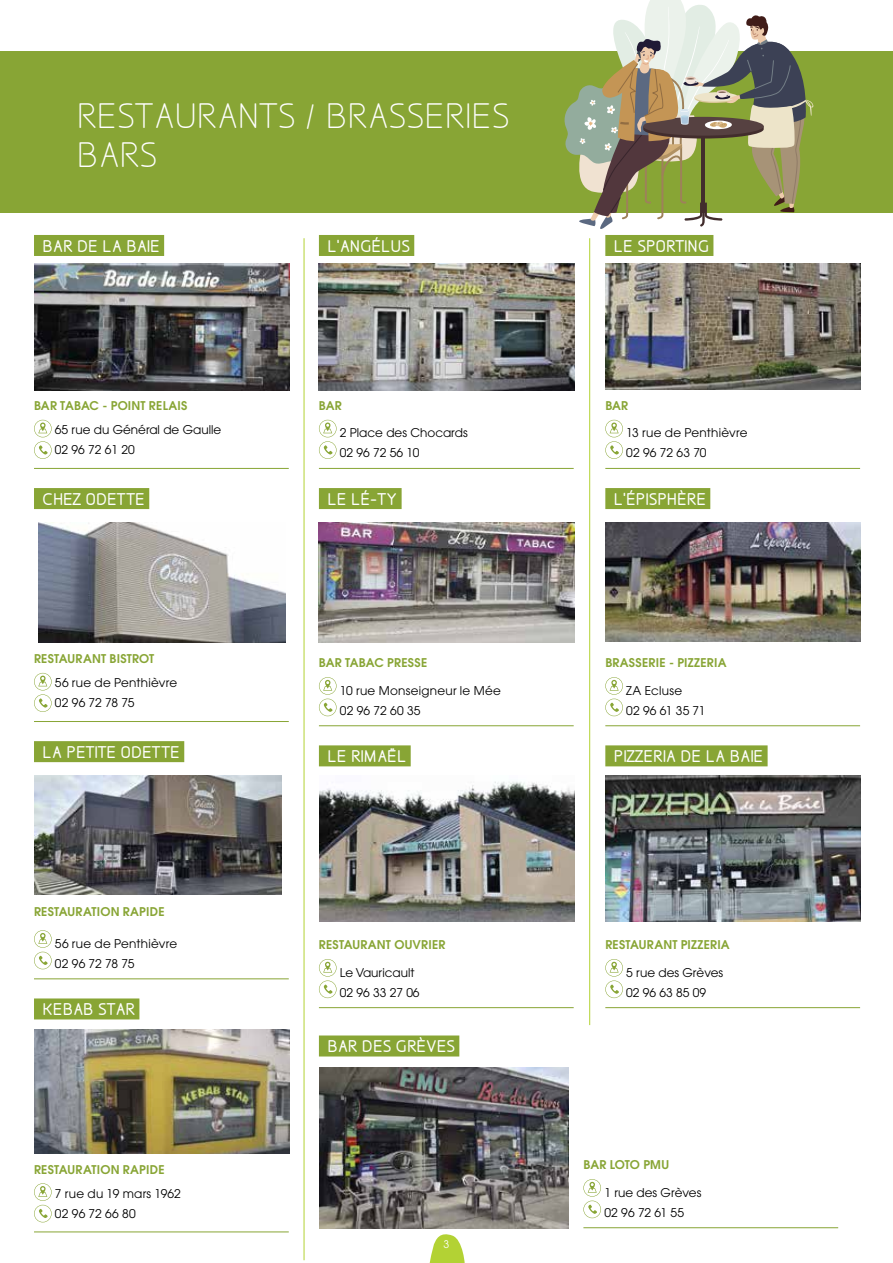
<style>
.page{position:relative;width:893px;height:1263px;background:#fff}
.page>*{position:absolute;margin:0;border:0;box-sizing:border-box;transform-origin:0 0}
.t1{font:37.5px/38.1px "Designio";color:#fff}
.t2{font:500 18px "Designio";color:#fff}
.t3{font:600 12px "Avant Garde";letter-spacing:.015em;color:#88a535}
.t4{font:12px/20px "Avant Garde";letter-spacing:.02em;color:#000}
.t5{font:12px/20px "Avant Garde";color:#000}
.t6{font:10.5px "Avant Garde";color:#fff}
</style>
<div class="page">
<div style="left:0;top:51px;width:893px;height:162px;background:#88a535"></div>
<div style="left:34px;top:235px;width:130px;height:21px;background:#88a535"></div>
<div style="left:34px;top:488px;width:115px;height:21px;background:#88a535"></div>
<div style="left:34px;top:741px;width:150px;height:21px;background:#88a535"></div>
<div style="left:34px;top:998px;width:105px;height:21px;background:#88a535"></div>
<svg style="left:34px;top:420px;width:18px;height:39px"></svg>
<hr style="left:34px;top:468px;width:255px;height:1px;background:#88a535">
<svg style="left:34px;top:673px;width:18px;height:39px"></svg>
<hr style="left:34px;top:721px;width:255px;height:1px;background:#88a535">
<svg style="left:34px;top:930px;width:18px;height:39px"></svg>
<hr style="left:34px;top:978px;width:255px;height:1px;background:#88a535">
<svg style="left:34px;top:1183px;width:18px;height:39px"></svg>
<hr style="left:34px;top:1231px;width:255px;height:1px;background:#88a535">
<hr style="left:304px;top:238px;width:1px;height:1022px;background:#b3d234">
<hr style="left:589px;top:238px;width:1px;height:787px;background:#b3d234">
<img style="left:34px;top:264px;width:255px;height:126px">
<img style="left:38px;top:523px;width:247px;height:119px">
<img style="left:34px;top:1029px;width:255px;height:124px">
<div style="left:319px;top:235px;width:95px;height:21px;background:#88a535"></div>
<div style="left:319px;top:488px;width:83px;height:21px;background:#88a535"></div>
<div style="left:319px;top:745px;width:92px;height:21px;background:#88a535"></div>
<svg style="left:319px;top:420px;width:17px;height:39px"></svg>
<hr style="left:319px;top:468px;width:255px;height:1px;background:#88a535">
<svg style="left:319px;top:677px;width:17px;height:39px"></svg>
<hr style="left:319px;top:725px;width:255px;height:1px;background:#88a535">
<svg style="left:319px;top:959px;width:17px;height:39px"></svg>
<hr style="left:319px;top:1007px;width:255px;height:1px;background:#88a535">
<img style="left:319px;top:264px;width:255px;height:126px">
<img style="left:319px;top:523px;width:255px;height:119px">
<div style="left:605px;top:235px;width:108px;height:21px;background:#88a535"></div>
<div style="left:605px;top:488px;width:105px;height:21px;background:#88a535"></div>
<div style="left:605px;top:745px;width:163px;height:21px;background:#88a535"></div>
<svg style="left:605px;top:420px;width:18px;height:39px"></svg>
<hr style="left:605px;top:468px;width:255px;height:1px;background:#88a535">
<svg style="left:605px;top:677px;width:18px;height:39px"></svg>
<hr style="left:605px;top:725px;width:255px;height:1px;background:#88a535">
<svg style="left:605px;top:959px;width:18px;height:39px"></svg>
<hr style="left:605px;top:1007px;width:255px;height:1px;background:#88a535">
<img style="left:319px;top:781px;width:255px;height:140px">
<img style="left:605px;top:264px;width:255px;height:126px">
<img style="left:605px;top:523px;width:255px;height:118px">
<img style="left:605px;top:775px;width:255px;height:146px">
<svg style="left:564px;top:0;width:250px;height:229px"></svg>
<div style="left:319px;top:1035px;width:140px;height:21px;background:#88a535"></div>
<svg style="left:583px;top:1179px;width:18px;height:39px"></svg>
<hr style="left:583px;top:1227px;width:255px;height:1px;background:#88a535">
<img style="left:319px;top:1067px;width:249px;height:162px">
<img style="left:34px;top:775px;width:247px;height:120px">
<svg style="left:426px;top:1227px;width:40px;height:36px"></svg>
<h1 class="t1" style="left:77px;top:98px;width:435px">RESTAURANTS / BRASSERIES<br>BARS</h1>
<h2 class="t2" style="left:43px;top:237px;width:119px">BAR DE LA BAIE</h2>
<p class="t3" style="left:34px;top:398px;width:155px">BAR TABAC - POINT RELAIS</p>
<p class="t5" style="left:55px;top:420px;width:168px">65 rue du Général de Gaulle<br>02 96 72 61 20</p>
<h2 class="t2" style="left:43px;top:490px;width:104px">CHEZ ODETTE</h2>
<p class="t3" style="left:34px;top:651px;width:122px">RESTAURANT BISTROT</p>
<p class="t4" style="left:55px;top:673px;width:124px">56 rue de Penthièvre<br>02 96 72 78 75</p>
<h2 class="t2" style="left:43px;top:743px;width:139px">LA PETITE ODETTE</h2>
<p class="t3" style="left:34px;top:904px;width:132px">RESTAURATION RAPIDE</p>
<p class="t4" style="left:55px;top:933px;width:124px">56 rue de Penthièvre<br>02 96 72 78 75</p>
<h2 class="t2" style="left:43px;top:1000px;width:94px">KEBAB STAR</h2>
<p class="t3" style="left:34px;top:1161px;width:132px">RESTAURATION RAPIDE</p>
<p class="t4" style="left:55px;top:1183px;width:127px">7 rue du 19 mars 1962<br>02 96 72 66 80</p>
<h2 class="t2" style="left:327px;top:237px;width:84px">L’ANGÉLUS</h2>
<p class="t3" style="left:319px;top:398px;width:24px">BAR</p>
<p class="t5" style="left:340px;top:423px;width:129px">2 Place des Chocards<br>02 96 72 56 10</p>
<h2 class="t2" style="left:327px;top:490px;width:71px">LE LÉ-TY</h2>
<p class="t3" style="left:319px;top:655px;width:110px">BAR TABAC PRESSE</p>
<p class="t4" style="left:340px;top:680px;width:163px">10 rue Monseigneur le Mée<br>02 96 72 60 35</p>
<h2 class="t2" style="left:327px;top:747px;width:81px">LE RIMAËL</h2>
<p class="t3" style="left:319px;top:937px;width:128px">RESTAURANT OUVRIER</p>
<p class="t5" style="left:340px;top:962px;width:81px">Le Vauricault<br>02 96 33 27 06</p>
<h2 class="t2" style="left:327px;top:1037px;width:129px">BAR DES GRÈVES</h2>
<p class="t6" style="left:444px;top:1238px;width:7px">3</p>
<h2 class="t2" style="left:614px;top:237px;width:97px">LE SPORTING</h2>
<p class="t3" style="left:605px;top:398px;width:24px">BAR</p>
<p class="t4" style="left:626px;top:423px;width:123px">13 rue de Penthièvre<br>02 96 72 63 70</p>
<h2 class="t2" style="left:614px;top:490px;width:94px">L’ÉPISPHÈRE</h2>
<p class="t3" style="left:605px;top:655px;width:123px">BRASSERIE - PIZZERIA</p>
<p class="t4" style="left:626px;top:680px;width:81px">ZA Ecluse<br>02 96 61 35 71</p>
<h2 class="t2" style="left:614px;top:747px;width:151px">PIZZERIA DE LA BAIE</h2>
<p class="t3" style="left:605px;top:937px;width:126px">RESTAURANT PIZZERIA</p>
<p class="t5" style="left:626px;top:962px;width:98px">5 rue des Grèves<br>02 96 63 85 09</p>
<p class="t3" style="left:583px;top:1157px;width:87px">BAR LOTO PMU</p>
<p class="t5" style="left:604px;top:1182px;width:98px">1 rue des Grèves<br>02 96 72 61 55</p>
</div>
